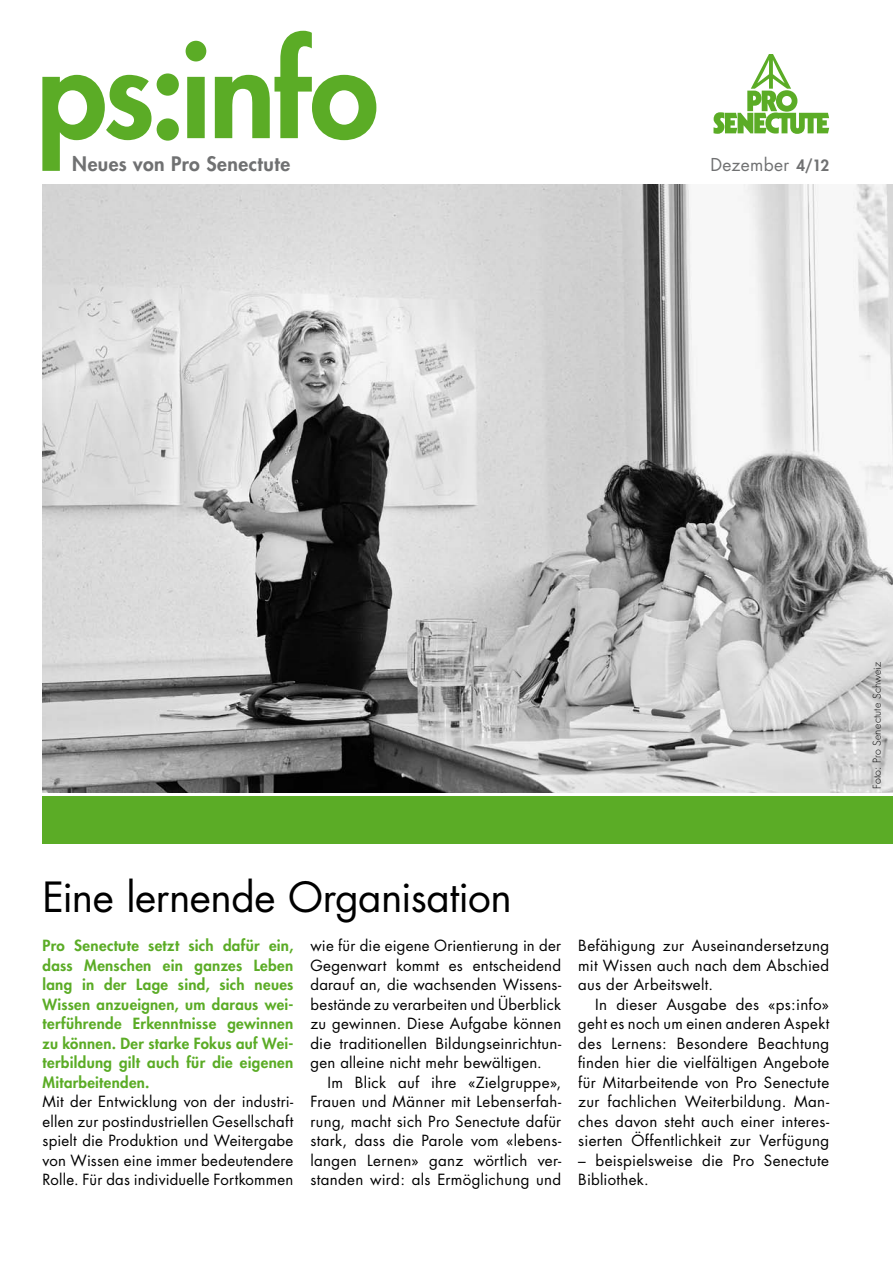
<style>
.page{position:relative;width:893px;height:1263px;background:#fff}
.page>*{position:absolute;margin:0;border:0;box-sizing:border-box;transform-origin:0 0}
.t1{font:800 124.8px "Futura";letter-spacing:-.02em;color:#5bac26}
.t2{font:40.5px "Futura";letter-spacing:-.01em;color:#000}
.t3{font:800 19.5px "Futura";letter-spacing:.025em;color:#707172}
.t4{font:17.25px "Futura";letter-spacing:.02em;color:#707172}
.t5{font:15px/19.5px "Futura";letter-spacing:.02em;color:#000;text-align:justify}
.t6{font:800 15px/19.5px "Futura";letter-spacing:.02em;color:#5bac26;text-align:justify}
.t7{font:300 10.5px "Futura";letter-spacing:.02em;color:#000}
.s1{font-weight:800;font-size:15.15px}
</style>
<div class="page">
<img style="left:43px;top:184px;width:850px;height:609px">
<svg style="left:713px;top:54px;width:116px;height:80px"></svg>
<div style="left:43px;top:796px;width:850px;height:48px;background:#5bac26"></div>
<h1 class="t1" style="left:36px;top:9px;width:344px">ps:info</h1>
<h3 class="t3" style="left:72px;top:151px;width:219px">Neues von Pro Senectute</h3>
<p class="t4" style="left:710px;top:154px;width:120px">Dezember <span class="s1">4/12</span></p>
<h2 class="t2" style="left:43px;top:871px;width:471px">Eine lernende Organisation</h2>
<p class="t6" style="left:43px;top:935px;width:252px">Pro Senectute setzt sich dafür ein, dass Menschen ein ganzes Leben lang in der Lage sind, sich neues Wissen anzueignen, um daraus wei&shy;terführende Erkenntnisse gewinnen zu können. Der starke Fokus auf Wei&shy;terbildung gilt auch für die eigenen Mitarbeitenden.</p>
<p class="t5" style="left:43px;top:1092px;width:252px">Mit der Entwicklung von der industri&shy;ellen zur postindustriellen Gesellschaft spielt die Produktion und Weitergabe von Wissen eine immer bedeutendere Rolle. Für das individuelle Fortkommen</p>
<p class="t5" style="left:310px;top:936px;width:252px">wie für die eigene Orientierung in der Gegenwart kommt es entscheidend darauf an, die wachsenden Wissens&shy;bestände zu verarbeiten und Überblick zu gewinnen. Diese Aufgabe können die traditionellen Bildungseinrichtun&shy;gen alleine nicht mehr bewältigen.</p>
<p class="t5" style="left:310px;top:1072px;width:252px;text-indent:17px">Im Blick auf ihre «Zielgruppe», Frauen und Männer mit Lebenserfah&shy;rung, macht sich Pro Senectute dafür stark, dass die Parole vom «lebens&shy;langen Lernen» ganz wörtlich ver&shy;standen wird: als Ermöglichung und</p>
<p class="t5" style="left:578px;top:936px;width:252px">Befähigung zur Auseinandersetzung mit Wissen auch nach dem Abschied aus der Arbeitswelt.</p>
<p class="t5" style="left:578px;top:994px;width:252px;text-indent:17px">In dieser Ausgabe des «ps:info» geht es noch um einen anderen Aspekt des Lernens: Besondere Beachtung finden hier die vielfältigen Angebote für Mitarbeitende von Pro Senectute zur fachlichen Weiterbildung. Man&shy;ches davon steht auch einer interes&shy;sierten Öffentlichkeit zur Verfügung</p>
<p class="t5" style="left:578px;top:1150px;width:252px">– beispielsweise die Pro Senectute<br>Bibliothek.</p>
<p class="t7" style="left:871px;top:789px;width:128px;rotate:-90deg">Foto: Pro Senectute Schweiz</p>
</div>
